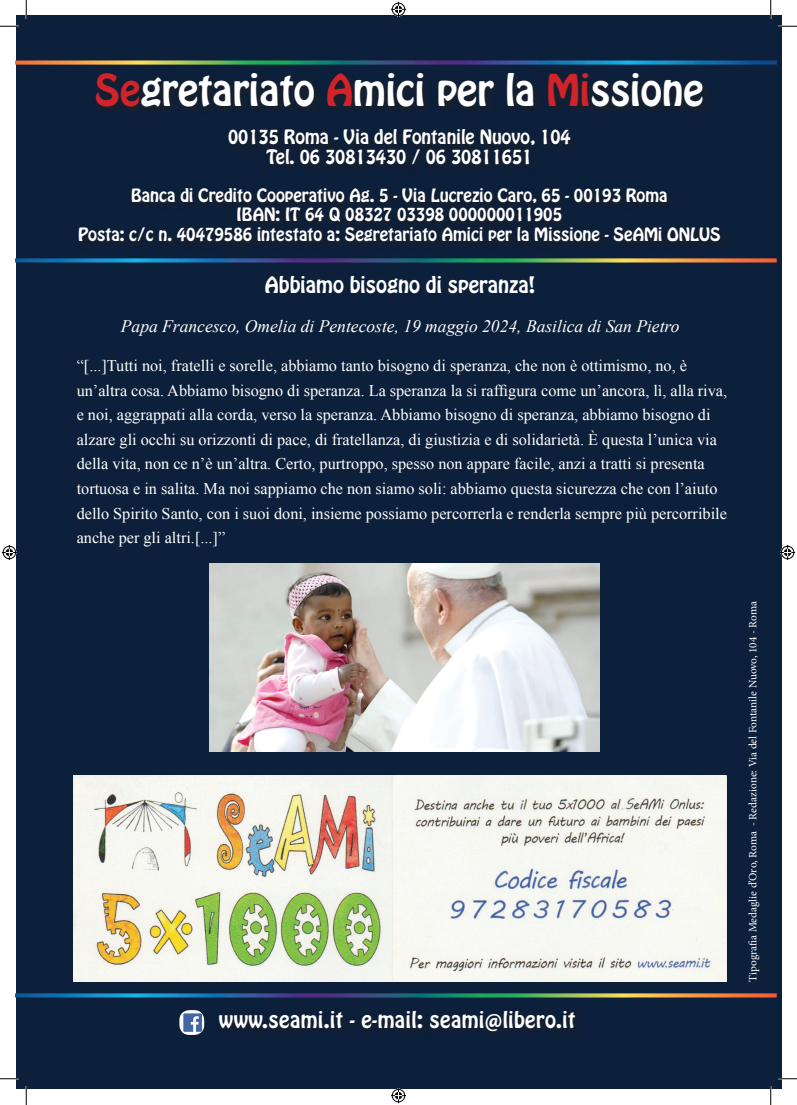
<style>
.page{position:relative;width:797px;height:1105px;background:#fff}
.page>*{position:absolute;margin:0;border:0;box-sizing:border-box;transform-origin:0 0}
.t1{font:38.75px "Hobo Std";color:#fff}
.t2{font:20px "Hobo Std";letter-spacing:.01em;color:#fff}
.t3{font:italic 17.5px "Times New Roman";color:#fff}
.t4{font:17.5px/20px "Hobo Std";color:#fff;text-align:center}
.t5{font:16.25px/24.6px "Times New Roman";color:#fff}
.t6{font:16.25px/19.5px "Hobo Std";color:#fff;text-align:center}
.t7{font:11.25px "Minion Pro";color:#fff}
.s1{color:#d1232a}
</style>
<div class="page">
<div style="left:16px;top:16px;width:765px;height:1073px;background:#0c203b"></div>
<img style="left:16px;top:60px;width:760px;height:4px">
<img style="left:16px;top:258px;width:760px;height:4px">
<img style="left:16px;top:993px;width:760px;height:4px">
<div style="left:216px;top:1008px;width:369px;height:33px;background:#0e1f37"></div>
<svg style="left:179px;top:1010px;width:25px;height:25px"></svg>
<img style="left:183px;top:1014px;width:18px;height:17px">
<img style="left:73px;top:775px;width:653px;height:206px">
<img style="left:210px;top:563px;width:389px;height:188px">
<svg style="left:0;top:25px;width:19px;height:2px"></svg>
<svg style="left:778px;top:25px;width:19px;height:2px"></svg>
<svg style="left:0;top:1078px;width:19px;height:1px"></svg>
<svg style="left:778px;top:1078px;width:19px;height:1px"></svg>
<svg style="left:25px;top:0;width:2px;height:19px"></svg>
<svg style="left:25px;top:1086px;width:2px;height:19px"></svg>
<svg style="left:770px;top:0;width:1px;height:19px"></svg>
<svg style="left:770px;top:1086px;width:1px;height:19px"></svg>
<svg style="left:391px;top:2px;width:15px;height:15px"></svg>
<svg style="left:391px;top:1088px;width:15px;height:15px"></svg>
<svg style="left:2px;top:545px;width:15px;height:15px"></svg>
<svg style="left:780px;top:545px;width:15px;height:15px"></svg>
<h1 class="t1" style="left:95px;top:64px;width:610px"><span class="s1">Se</span>gretariato <span class="s1">A</span>mici per la <span class="s1">Mi</span>ssione</h1>
<p class="t4" style="left:228px;top:127px;width:344px">00135 Roma - Via del Fontanile Nuovo, 104<br>Tel. 06 30813430 / 06 30811651</p>
<p class="t6" style="left:78px;top:186px;width:644px">Banca di Credito Cooperativo Ag. 5 - Via Lucrezio Caro, 65 - 00193 Roma<br>IBAN: IT 64 Q 08327 03398 000000011905<br>Posta: c/c n. 40479586 intestato a: Segretariato Amici per la Missione - SeAMi ONLUS</p>
<p class="t2" style="left:265px;top:271px;width:272px">Abbiamo bisogno di speranza!</p>
<p class="t3" style="left:121px;top:315px;width:560px">Papa Francesco, Omelia di Pentecoste, 19 maggio 2024, Basilica di San Pietro</p>
<p class="t5" style="left:77px;top:353px;width:652px">“[...]Tutti noi, fratelli e sorelle, abbiamo tanto bisogno di speranza, che non è ottimismo, no, è un’altra cosa. Abbiamo bisogno di speranza. La speranza la si raffigura come un’ancora, lì, alla riva, e noi, aggrappati alla corda, verso la speranza. Abbiamo bisogno di speranza, abbiamo bisogno di alzare gli occhi su orizzonti di pace, di fratellanza, di giustizia e di solidarietà. È questa l’unica via della vita, non ce n’è un’altra. Certo, purtroppo, spesso non appare facile, anzi a tratti si presenta tortuosa e in salita. Ma noi sappiamo che non siamo soli: abbiamo questa sicurezza che con l’aiuto dello Spirito Santo, con i suoi doni, insieme possiamo percorrerla e renderla sempre più percorribile anche per gli altri.[...]”</p>
<p class="t2" style="left:219px;top:1006px;width:358px">www.seami.it - e-mail: seami@libero.it</p>
<p class="t7" style="left:745px;top:982px;width:382px;rotate:-90deg">Tipografia Medaglie d’Oro, Roma - Redazione: Via del Fontanile Nuovo, 104 - Roma</p>
</div>
